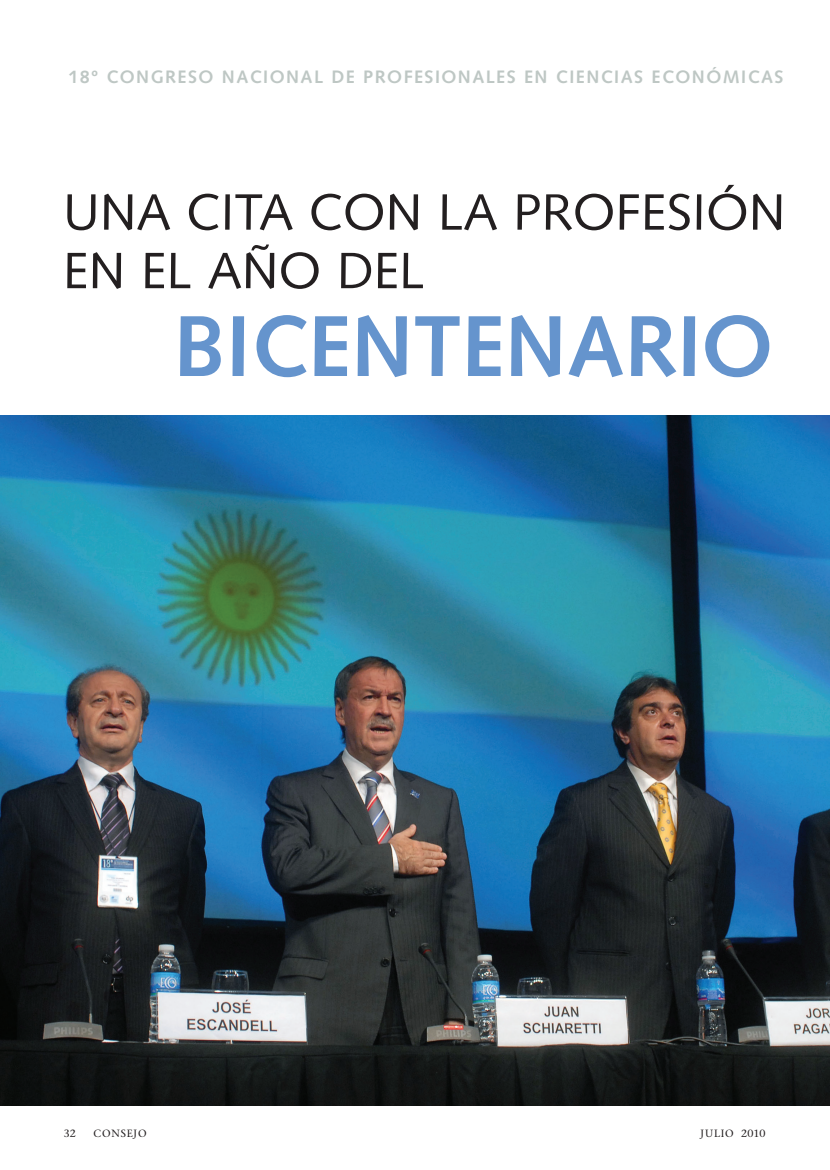
<style>
.page{position:relative;width:830px;height:1170px;background:#fff}
.page>*{position:absolute;margin:0;border:0;box-sizing:border-box;transform-origin:0 0}
.t1{font:700 86.25px "Syntax";color:#6594cd}
.t2{font:51px "Syntax";color:#231f20}
.t3{font:700 18px "Syntax";letter-spacing:.08em;color:#bec7c4}
.t4{font:10.5px "Stone Serif";letter-spacing:.075em;color:#231f20}
</style>
<div class="page">
<img style="left:0;top:415px;width:829px;height:689px">
<p class="t3" style="left:68px;top:67px;width:110px">18º CONGRESO</p>
<p class="t3" style="left:222px;top:67px;width:28px">NACIONAL</p>
<p class="t3" style="left:331px;top:67px;width:95px">DE PROFESIONALES</p>
<p class="t3" style="left:524px;top:67px;width:57px">EN CIENCIAS</p>
<p class="t3" style="left:651px;top:67px;width:25px">ECON</p>
<p class="t3" style="left:706px;top:67px;width:30px">ÓMICAS</p>
<h2 class="t2" style="left:63px;top:182px;width:36px">UNA</h2>
<h2 class="t2" style="left:186px;top:182px;width:27px">CITA</h2>
<h2 class="t2" style="left:309px;top:182px;width:37px">CON</h2>
<h2 class="t2" style="left:438px;top:182px;width:103px">LA PROFESI</h2>
<h2 class="t2" style="left:705px;top:182px;width:72px">ÓN</h2>
<h2 class="t2" style="left:63px;top:240px;width:302px">EN EL AÑODEL</h2>
<h1 class="t1" style="left:173px;top:297px;width:51px">BICENTENARIO</h1>
<p class="t4" style="left:64px;top:1126px;width:14px">32</p>
<p class="t4" style="left:94px;top:1126px;width:54px">CONSEJO</p>
<p class="t4" style="left:700px;top:1126px;width:66px">JULIO 2010</p>
</div>
